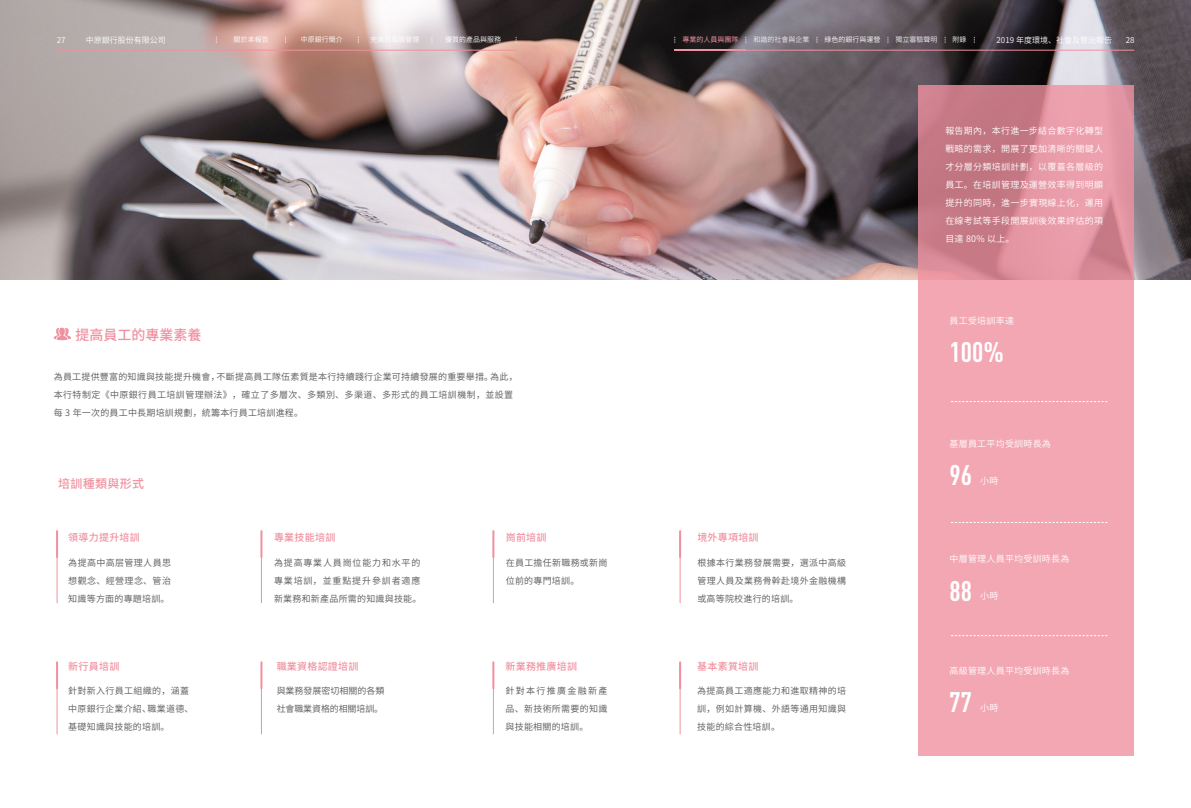
<style>
.page{position:relative;width:1191px;height:808px;background:#fff}
.page>*{position:absolute;margin:0;border:0;box-sizing:border-box;transform-origin:0 0}
.t1{font:700 28px "DIN Cond";color:#fff}
.t2{font:500 14px "Source Han Sans CN";color:#f091a0}
.t3{font:500 12px "Source Han Sans CN";letter-spacing:.025em;color:#f091a0}
.t4{font:500 10px "Source Han Sans CN";letter-spacing:.025em;color:#f091a0}
.t5{font:9px/18px "Source Han Sans CN";letter-spacing:.03em;color:#595757;text-align:justify}
.t6{font:9px/18px "Source Han Sans CN";letter-spacing:.025em;color:#fff;text-align:justify}
.t7{font:9px/18px "Source Han Sans CN";letter-spacing:-.005em;color:#595757}
.t8{font:8px "Source Han Sans CN";color:#fff}
.t9{font:7px "Source Han Sans CN";color:#fff}
.t10{font:7px "Source Han Sans CN";color:#efefef}
.t11{font:7px "Source Han Sans CN";color:#f091a0}
</style>
<div class="page">
<svg style="left:54px;top:328px;width:17px;height:12px"></svg>
<img style="left:0;top:0;width:1191px;height:279px">
<svg style="left:918px;top:85px;width:215px;height:671px;fill:#f3a7b3"></svg>
<svg style="left:951px;top:401px;width:156px;height:1px"></svg>
<svg style="left:951px;top:522px;width:156px;height:1px"></svg>
<svg style="left:951px;top:635px;width:156px;height:1px"></svg>
<hr style="left:57px;top:531px;width:1px;height:72px;background:#f091a0">
<hr style="left:57px;top:662px;width:1px;height:72px;background:#f091a0">
<hr style="left:261px;top:531px;width:1px;height:72px;background:#f091a0">
<hr style="left:261px;top:662px;width:1px;height:72px;background:#f091a0">
<hr style="left:679px;top:531px;width:1px;height:72px;background:#f091a0">
<hr style="left:679px;top:662px;width:1px;height:72px;background:#f091a0">
<hr style="left:56px;top:531px;width:2px;height:26px;background:#f091a0">
<hr style="left:56px;top:662px;width:2px;height:26px;background:#f091a0">
<hr style="left:260px;top:531px;width:2px;height:26px;background:#f091a0">
<hr style="left:260px;top:662px;width:2px;height:26px;background:#f091a0">
<hr style="left:679px;top:531px;width:2px;height:26px;background:#f091a0">
<hr style="left:493px;top:531px;width:1px;height:72px;background:#f091a0">
<hr style="left:493px;top:662px;width:1px;height:72px;background:#f091a0">
<hr style="left:492px;top:531px;width:2px;height:26px;background:#f091a0">
<hr style="left:492px;top:662px;width:2px;height:26px;background:#f091a0">
<hr style="left:679px;top:662px;width:2px;height:26px;background:#f091a0">
<hr style="left:56px;top:50px;width:460px;height:1px;background:#f091a0">
<hr style="left:674px;top:50px;width:460px;height:1px;background:#f091a0">
<hr style="left:674px;top:49px;width:72px;height:1px;background:#f091a0">
<p class="t8" style="left:57px;top:36px;width:10px">27</p>
<p class="t8" style="left:86px;top:36px;width:81px">中原銀行股份有限公司</p>
<p class="t9" style="left:234px;top:36px;width:37px">關於本報告</p>
<p class="t9" style="left:301px;top:36px;width:43px">中原銀行簡介</p>
<p class="t9" style="left:445px;top:36px;width:57px">優質的產品與服務</p>
<p class="t11" style="left:682px;top:36px;width:57px">專業的人員與團隊</p>
<p class="t10" style="left:753px;top:36px;width:57px">和諧的社會與企業</p>
<p class="t9" style="left:824px;top:36px;width:57px">綠色的銀行與運營</p>
<p class="t10" style="left:895px;top:36px;width:43px">獨立審驗聲明</p>
<p class="t9" style="left:952px;top:36px;width:15px">附錄</p>
<p class="t8" style="left:996px;top:36px;width:117px">2019 年度環境、社會及管治報告</p>
<p class="t8" style="left:1125px;top:36px;width:10px">28</p>
<p class="t6" style="left:945px;top:122px;width:159px">報告期內，本行進一步結合數字化轉型戰略的需求，開展了更加清晰的關鍵人才分層分類培訓計劃，以覆蓋各層級的員工。在培訓管理及運營效率得到明顯提升的同時，進一步實現線上化，運用在線考試等手段開展訓後效果評估的項目達 80% 以上。</p>
<h2 class="t2" style="left:75px;top:327px;width:127px">提高員工的專業素養</h2>
<p class="t5" style="left:54px;top:368px;width:465px;text-align:left">為員工提供豐富的知識與技能提升機會，不斷提高員工隊伍素質是本行持續踐行企業可持續發展的重要舉措。為此，本行特制定《中原銀行員工培訓管理辦法》，確立了多層次、多類別、多渠道、多形式的員工培訓機制，並設置每 3 年一次的員工中長期培訓規劃，統籌本行員工培訓進程。</p>
<h3 class="t3" style="left:58px;top:476px;width:87px">培訓種類與形式</h3>
<p class="t4" style="left:68px;top:532px;width:73px">領導力提升培訓</p>
<p class="t5" style="left:68px;top:553px;width:104px">為提高中高层管理人員思想觀念、經營理念、管治知識等方面的專題培訓。</p>
<p class="t4" style="left:68px;top:660px;width:53px">新行員培訓</p>
<p class="t5" style="left:68px;top:682px;width:127px;text-align:left">針對新入行員工組織的，涵蓋中原銀行企業介紹、職業道德、基礎知識與技能的培訓。</p>
<p class="t4" style="left:274px;top:532px;width:63px">專業技能培訓</p>
<p class="t5" style="left:274px;top:553px;width:149px">為提高專業人員崗位能力和水平的專業培訓，並重點提升參訓者適應新業務和新產品所需的知識與技能。</p>
<p class="t4" style="left:277px;top:660px;width:83px">職業資格認證培訓</p>
<p class="t7" style="left:277px;top:682px;width:109px">與業務發展密切相關的各類社會職業資格的相關培訓。</p>
<p class="t4" style="left:506px;top:532px;width:42px">崗前培訓</p>
<p class="t5" style="left:506px;top:553px;width:103px">在員工擔任新職務或新崗位前的專門培訓。</p>
<p class="t4" style="left:505px;top:660px;width:73px">新業務推廣培訓</p>
<p class="t5" style="left:505px;top:682px;width:103px">針對本行推廣金融新產品、新技術所需要的知識與技能相關的培訓。</p>
<p class="t4" style="left:697px;top:532px;width:63px">境外專項培訓</p>
<p class="t5" style="left:697px;top:553px;width:150px">根據本行業務發展需要，選派中高級管理人員及業務骨幹赴境外金融機構或高等院校進行的培訓。</p>
<p class="t4" style="left:697px;top:660px;width:63px">基本素質培訓</p>
<p class="t5" style="left:697px;top:682px;width:151px">為提高員工適應能力和進取精神的培訓，例如計算機、外語等通用知識與技能的綜合性培訓。</p>
<p class="t6" style="left:949px;top:312px;width:66px">員工受培訓率達</p>
<h1 class="t1" style="left:949px;top:335px;width:56px">100%</h1>
<p class="t6" style="left:949px;top:435px;width:103px">基層員工平均受訓時長為</p>
<p class="t6" style="left:980px;top:472px;width:20px">小時</p>
<h1 class="t1" style="left:949px;top:458px;width:24px">96</h1>
<p class="t6" style="left:949px;top:550px;width:121px">中層管理人員平均受訓時長為</p>
<p class="t6" style="left:980px;top:587px;width:20px">小時</p>
<h1 class="t1" style="left:949px;top:573px;width:24px">88</h1>
<p class="t6" style="left:949px;top:662px;width:121px">高級管理人員平均受訓時長為</p>
<p class="t6" style="left:980px;top:698px;width:20px">小時</p>
<h1 class="t1" style="left:949px;top:685px;width:24px">77</h1>
</div>
